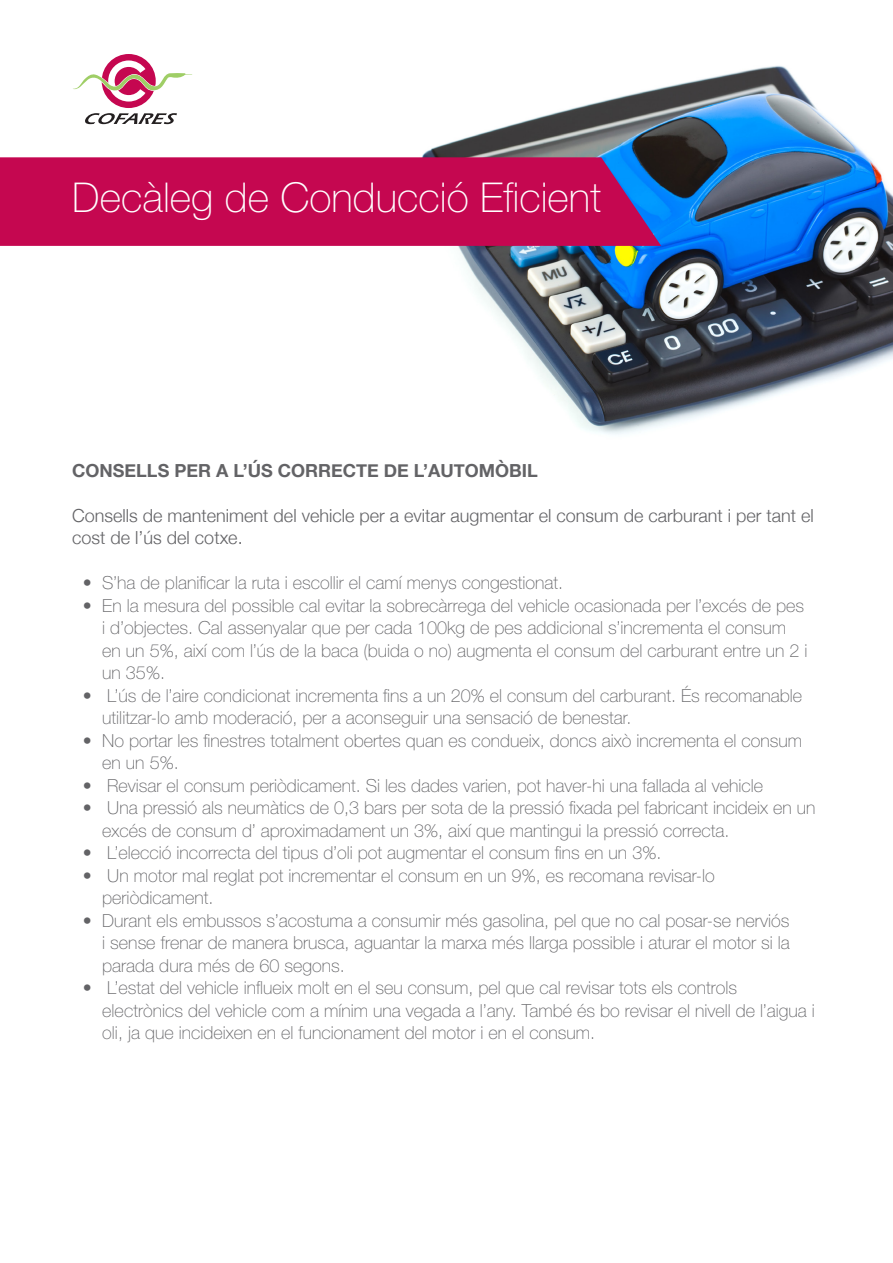
<style>
.page{position:relative;width:893px;height:1263px;background:#fff}
.page>*{position:absolute;margin:0;border:0;box-sizing:border-box;transform-origin:0 0}
.t1{font:100 41.1px "Helvetica Neue LT Std";color:#fff}
.t2{font:100 18px/22.5px "Helvetica Neue LT Std";color:#636366}
.t3{font:300 18px/22.5px "Helvetica Neue";color:#636366}
.t4{font:700 18px "Helvetica Neue";color:#636366}
</style>
<div class="page">
<svg style="left:73px;top:54px;width:119px;height:70px"></svg>
<img style="left:422px;top:65px;width:471px;height:370px">
<div style="left:0;top:157px;width:661px;height:89px;background:#c50750"></div>
<p class="t1" style="left:72px;top:174px;width:530px">Decàleg de Conducció Eficient</p>
<p class="t4" style="left:72px;top:456px;width:467px">CONSELLS PER A L’ÚS CORRECTE DE L’AUTOMÒBIL</p>
<p class="t3" style="left:72px;top:503px;width:743px">Consells de manteniment del vehicle per a evitar augmentar el consum de carburant i per tant el cost de l’ús del cotxe.</p>
<p class="t2" style="left:83px;top:572px;width:482px">• S’ha de planificar la ruta i escollir el camí menys congestionat.</p>
<p class="t2" style="left:102px;top:594px;width:707px;text-indent:-20px">• En la mesura del possible cal evitar la sobrecàrrega del vehicle ocasionada per l’excés de pes i d’objectes. Cal assenyalar que per cada 100kg de pes addicional s’incrementa el consum en un 5%, així com l’ús de la baca (buida o no) augmenta el consum del carburant entre un 2 i un 35%.</p>
<p class="t2" style="left:102px;top:684px;width:701px;text-indent:-20px">• L’ús de l’aire condicionat incrementa fins a un 20% el consum del carburant. És recomanable utilitzar-lo amb moderació, per a aconseguir una sensació de benestar.</p>
<p class="t2" style="left:102px;top:729px;width:701px;text-indent:-20px">• No portar les finestres totalment obertes quan es condueix, doncs això incrementa el consum en un 5%.</p>
<p class="t2" style="left:83px;top:774px;width:682px">• Revisar el consum periòdicament. Si les dades varien, pot haver-hi una fallada al vehicle</p>
<p class="t2" style="left:102px;top:797px;width:715px;text-indent:-20px">• Una pressió als neumàtics de 0,3 bars per sota de la pressió fixada pel fabricant incideix en un excés de consum d’ aproximadament un 3%, així que mantingui la pressió correcta.</p>
<p class="t2" style="left:83px;top:842px;width:580px">• L’elecció incorrecta del tipus d’oli pot augmentar el consum fins en un 3%.</p>
<p class="t2" style="left:102px;top:864px;width:614px;text-indent:-20px">• Un motor mal reglat pot incrementar el consum en un 9%, es recomana revisar-lo periòdicament.</p>
<p class="t2" style="left:102px;top:909px;width:689px;text-align:justify;text-indent:-20px">• Durant els embussos s’acostuma a consumir més gasolina, pel que no cal posar-se nerviós i sense frenar de manera brusca, aguantar la marxa més llarga possible i aturar el motor si la parada dura més de 60 segons.</p>
<p class="t2" style="left:102px;top:977px;width:714px;text-indent:-20px">• L’estat del vehicle influeix molt en el seu consum, pel que cal revisar tots els controls electrònics del vehicle com a mínim una vegada a l’any. També és bo revisar el nivell de l’aigua i oli, ja que incideixen en el funcionament del motor i en el consum.</p>
</div>
